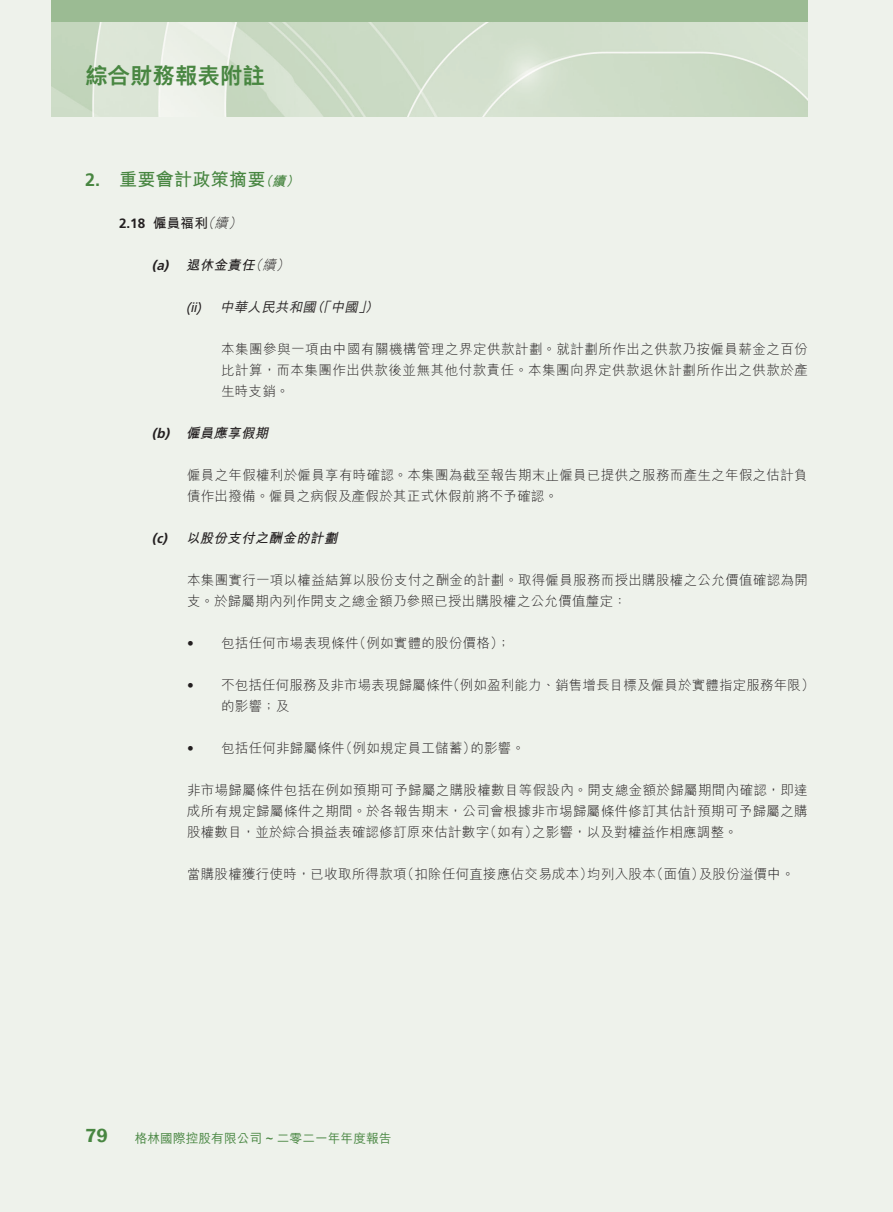
<style>
.page{position:relative;width:893px;height:1212px;background:#eef2eb}
.page>*{position:absolute;margin:0;border:0;box-sizing:border-box;transform-origin:0 0}
.t1{font:800 22.5px "M Hei HK";color:#488641}
.t2{font:600 19.5px "Franklin Gothic";color:#488641}
.t3{font:700 18px "M Hei HK";letter-spacing:.02em;color:#488641}
.t4{font:700 18px "Frutiger LT Std";color:#488641}
.t5{font:300 13.5px/21px "M Hei HK";letter-spacing:.025em;color:#231f20}
.t6{font:italic 700 13.5px "M Hei HK";color:#231f20}
.t7{font:italic 500 13.5px "M Hei HK";color:#231f20}
.t8{font:italic 700 13.5px "Frutiger LT Std";color:#231f20}
.t9{font:italic 300 13.5px "M Hei HK";color:#231f20}
.t10{font:700 13.5px "M Hei HK";color:#231f20}
.t11{font:700 13.5px "Frutiger LT Std";color:#231f20}
.t12{font:italic 700 13.5px "M Hei HK";color:#488641}
.t13{font:300 13.5px "Frutiger LT Std";color:#231f20}
.t14{font:500 12.75px "M Hei HK";color:#488641}
.s1{font-weight:300}
</style>
<div class="page">
<img style="left:51px;top:21px;width:757px;height:96px">
<div style="left:51px;top:0;width:757px;height:21px;background:#9bbb93"></div>
<h1 class="t1" style="left:85px;top:64px;width:181px">綜合財務報表附註</h1>
<h3 class="t4" style="left:85px;top:169px;width:17px">2.</h3>
<h3 class="t3" style="left:119px;top:166px;width:148px">重要會計政策摘要</h3>
<p class="t12" style="left:259px;top:171px;width:19px">（</p>
<p class="t12" style="left:286px;top:171px;width:19px">(</p>
<p class="t12" style="left:272px;top:171px;width:19px">續</p>
<p class="t11" style="left:119px;top:216px;width:28px">2.18</p>
<p class="t9" style="left:215px;top:216px;width:18px">續</p>
<p class="t9" style="left:201px;top:216px;width:18px">（</p>
<p class="t9" style="left:228px;top:216px;width:18px">(</p>
<p class="t10" style="left:153px;top:213px;width:56px">僱員福利</p>
<p class="t8" style="left:152px;top:258px;width:17px">a(</p>
<p class="t8" style="left:164px;top:258px;width:9px">)</p>
<p class="t8" style="left:152px;top:426px;width:18px">b(</p>
<p class="t8" style="left:165px;top:426px;width:9px">)</p>
<p class="t8" style="left:152px;top:531px;width:15px">c(</p>
<p class="t8" style="left:162px;top:531px;width:9px">)</p>
<p class="t6" style="left:186px;top:255px;width:94px">退休金責任<span class="s1">續</span></p>
<p class="t9" style="left:249px;top:258px;width:18px">（</p>
<p class="t9" style="left:276px;top:258px;width:18px">(</p>
<p class="t7" style="left:186px;top:297px;width:16px">i i(</p>
<p class="t7" style="left:196px;top:297px;width:10px">)</p>
<p class="t7" style="left:310px;top:297px;width:25px">（「</p>
<p class="t7" style="left:358px;top:297px;width:25px">(「</p>
<p class="t7" style="left:220px;top:297px;width:101px">中華人民共和國</p>
<p class="t7" style="left:331px;top:297px;width:32px">中國</p>
<p class="t5" style="left:221px;top:339px;width:588px;text-align:justify">本集團參與一項由中國有關機構管理之界定供款計劃。就計劃所作出之供款乃按僱員薪金之百份比計算，而本集團作出供款後並無其他付款責任。本集團向界定供款退休計劃所作出之供款於產生時支銷。</p>
<p class="t6" style="left:186px;top:423px;width:88px">僱員應享假期</p>
<p class="t5" style="left:187px;top:465px;width:622px">僱員之年假權利於僱員享有時確認。本集團為截至報告期末止僱員已提供之服務而產生之年假之估計負債作出撥備。僱員之病假及產假於其正式休假前將不予確認。</p>
<p class="t6" style="left:186px;top:528px;width:156px">以股份支付之酬金的計劃</p>
<p class="t5" style="left:187px;top:570px;width:622px">本集團實行一項以權益結算以股份支付之酬金的計劃。取得僱員服務而授出購股權之公允價值確認為開支。於歸屬期內列作開支之總金額乃參照已授出購股權之公允價值釐定：</p>
<p class="t5" style="left:353px;top:633px;width:159px">（例如實體的股份價格 ;(</p>
<p class="t5" style="left:221px;top:633px;width:139px">包括任何市場表現條件</p>
<p class="t13" style="left:187px;top:636px;width:8px">•</p>
<p class="t13" style="left:187px;top:678px;width:8px">•</p>
<p class="t5" style="left:446px;top:675px;width:370px">（例如盈利能力、銷售增長目標及僱員於實體指定服務年限(</p>
<p class="t5" style="left:221px;top:675px;width:234px">不包括任何服務及非市場表現歸屬條件</p>
<p class="t5" style="left:221px;top:696px;width:70px">的影響；及</p>
<p class="t5" style="left:339px;top:738px;width:138px">（例如規定員工儲蓄）</p>
<p class="t5" style="left:221px;top:738px;width:125px">包括任何非歸屬條件</p>
<p class="t5" style="left:470px;top:738px;width:56px">的影響。</p>
<p class="t13" style="left:187px;top:741px;width:8px">•</p>
<p class="t5" style="left:187px;top:780px;width:622px">非市場歸屬條件包括在例如預期可予歸屬之購股權數目等假設內。開支總金額於歸屬期間內確認，即達</p>
<p class="t5" style="left:187px;top:801px;width:622px">成所有規定歸屬條件之期間。於各報告期末，公司會根據非市埸歸屬條件修訂其估計預期可予歸屬之購</p>
<p class="t5" style="left:532px;top:822px;width:207px">之影響，以及對權益作相應調整。</p>
<p class="t5" style="left:484px;top:822px;width:56px">（如有）</p>
<p class="t5" style="left:187px;top:822px;width:304px">股權數目，並於綜合損益表確認修訂原來估計數字</p>
<p class="t5" style="left:401px;top:864px;width:193px">（扣除任何直接應佔交易成本）</p>
<p class="t5" style="left:650px;top:864px;width:56px">（面值）</p>
<p class="t5" style="left:187px;top:864px;width:221px">當購股權獲行使時，已收取所得款項</p>
<p class="t5" style="left:699px;top:864px;width:97px">及股份溢價中。</p>
<p class="t5" style="left:587px;top:864px;width:70px">均列入股本</p>
<h2 class="t2" style="left:85px;top:1124px;width:24px">79</h2>
<p class="t14" style="left:135px;top:1129px;width:258px">格林國際控股有限公司 ~ 二零二一年年度報告</p>
</div>
